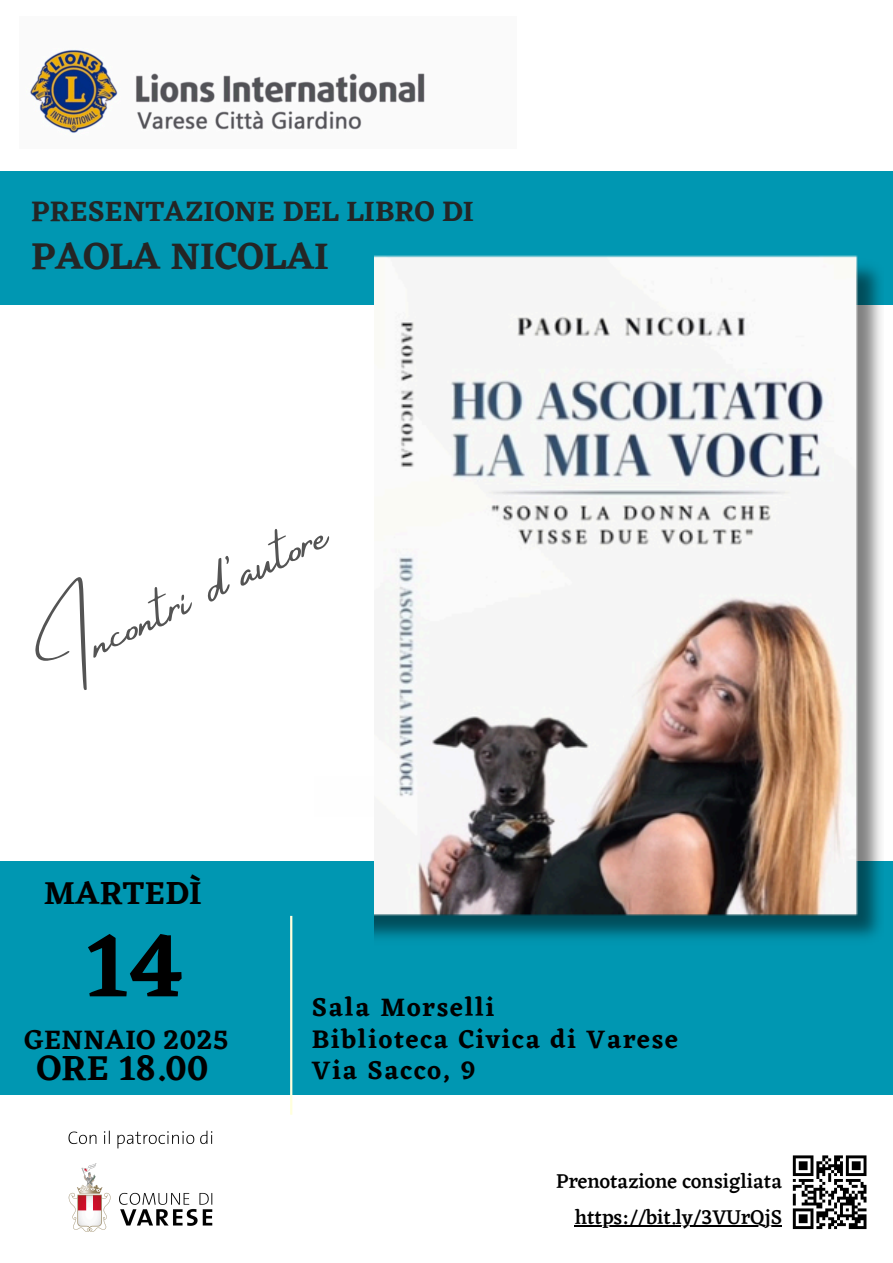
<style>
.page{position:relative;width:893px;height:1263px;background:#fff}
.page>*{position:absolute;margin:0;border:0;box-sizing:border-box;transform-origin:0 0}
.t1{font:600 93.07px "Eczar";color:#000}
.t2{font:53.47px "Amsterdam Four";color:#545454}
.t3{font:600 38.55px "Eczar";color:#242525}
.t4{font:600 36.08px "Eczar";letter-spacing:.01em;color:#000}
.t5{font:600 33.15px "Eczar";letter-spacing:.01em;color:#000}
.t6{font:600 29.17px "Eczar";color:#242525}
.t7{font:600 27.83px "Eczar";letter-spacing:.01em;color:#000}
.t8{font:600 26.4px/31.5px "Eczar";letter-spacing:.065em;color:#000}
.t9{font:500 20.48px "Eczar";color:#000}
</style>
<div class="page">
<div style="left:0;top:171px;width:893px;height:133px;background:#0097b2"></div>
<div style="left:0;top:861px;width:893px;height:234px;background:#0097b2"></div>
<hr style="left:290px;top:916px;width:2px;height:199px;background:#ffffdc">
<img style="left:374px;top:255px;width:509px;height:684px">
<svg style="left:793px;top:1155px;width:73px;height:74px"></svg>
<hr style="left:849px;top:1226px;width:17px;height:3px;background:#000">
<img style="left:30px;top:49px;width:395px;height:85px">
<img style="left:68px;top:1130px;width:145px;height:102px">
<hr style="left:575px;top:1225px;width:207px;height:2px;background:#000">
<p class="t6" style="left:31px;top:193px;width:444px">PRESENTAZIONE DEL LIBRO DI</p>
<p class="t3" style="left:31px;top:234px;width:299px">PAOLA NICOLAI</p>
<p class="t2" style="left:29px;top:641px;width:315px;rotate:-26deg">Incontri d'autore</p>
<h3 class="t5" style="left:44px;top:873px;width:160px">MARTEDÌ</h3>
<h3 class="t1" style="left:87px;top:910px;width:99px">14</h3>
<h3 class="t7" style="left:25px;top:1023px;width:206px">GENNAIO 2025</h3>
<h3 class="t4" style="left:37px;top:1046px;width:173px">ORE 18.00</h3>
<p class="t8" style="left:312px;top:991px;width:368px">Sala Morselli<br>Biblioteca Civica di Varese<br>Via Sacco, 9</p>
<h1 class="t9" style="left:556px;top:1169px;width:227px">Prenotazione consigliata</h1>
<h2 class="t9" style="left:575px;top:1205px;width:209px">https://bit.ly/3VUrQjS</h2>
</div>
